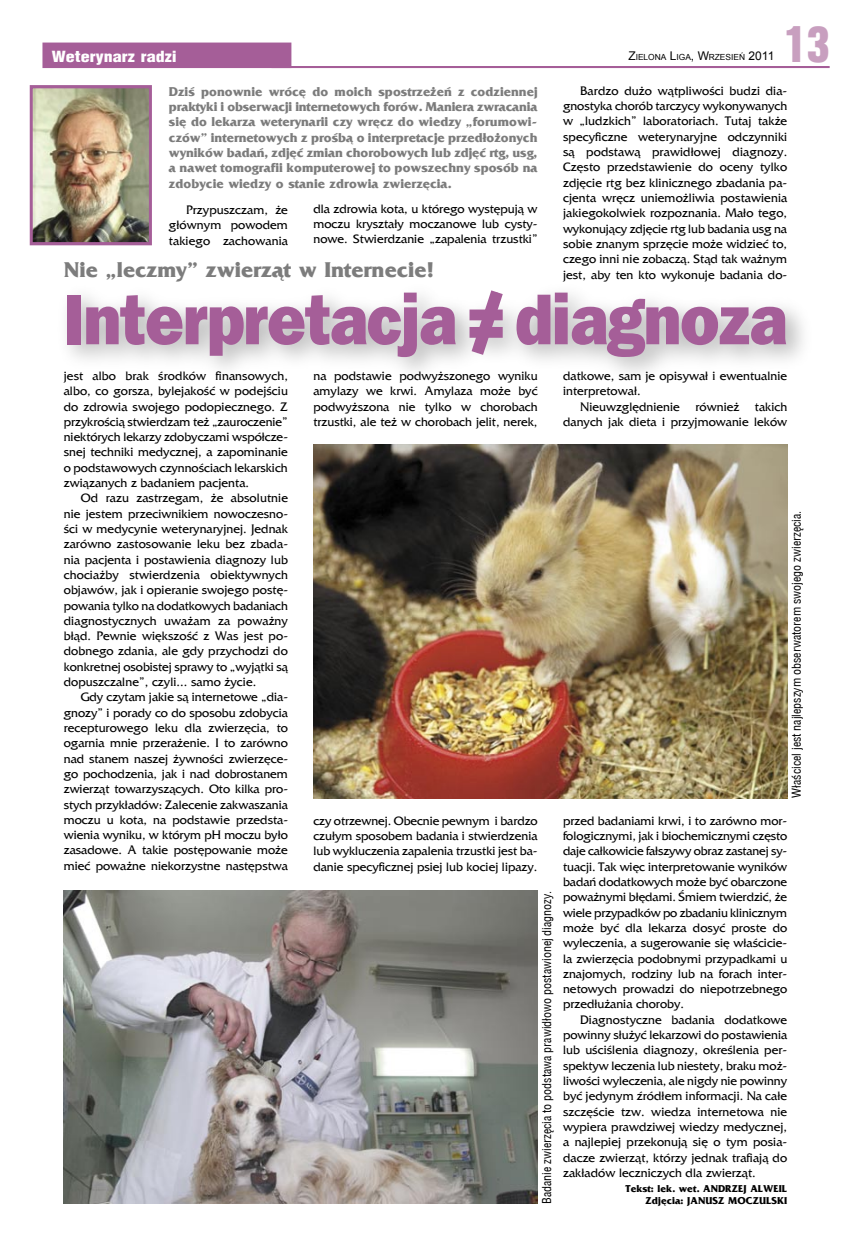
<style>
.page{position:relative;width:851px;height:1255px;background:#fff}
.page>*{position:absolute;margin:0;border:0;box-sizing:border-box;transform-origin:0 0}
.t1{font:800 72px "Frankfurt Gothic";letter-spacing:-.015em;color:#a55e98;scale:.9 1}
.t2{font:45px "Switzerland Inserat";color:#c89fbf}
.t3{font:700 22.5px "France";color:#7c7c7c}
.t4{font:900 15px "Switzerland Cond";color:#fff;scale:1.2 1}
.t5{font:700 13.5px/15.3px "France";color:#7c7c7c;text-align:justify}
.t6{font:12.75px/15.3px "France";letter-spacing:.005em;color:#000;text-align:justify}
.t7{font:12px "Switzerland Condensed";color:#000}
.t8{font:700 10.5px/12.6px "France";letter-spacing:.005em;color:#000;text-align:right}
.t9{font:8.4px "Arial";color:#000}
.s1{font-size:12px}
</style>
<div class="page">
<div style="left:43px;top:43px;width:247px;height:24px;background:#a55e98"></div>
<div style="left:42px;top:43px;width:249px;height:25px;border:2px solid #a55e98"></div>
<div style="left:271px;top:66px;width:558px;height:2px;border:2px solid #a55e98"></div>
<img style="left:34px;top:89px;width:114px;height:152px">
<div style="left:30px;top:85px;width:122px;height:160px;border:3px solid #a55e98"></div>
<div style="left:53px;top:279px;width:762px;height:109px;background:#000;opacity:.3"></div>
<svg style="left:462px;top:279px;width:50px;height:89px"></svg>
<img style="left:64px;top:890px;width:473px;height:313px">
<img style="left:313px;top:444px;width:474px;height:354px">
<p class="t4" style="left:52px;top:47px;width:106px">Weterynarz radzi</p>
<p class="t9" style="left:628px;top:51px;width:147px"><span class="s1">Z</span>IELONA <span class="s1">L</span>IGA<span class="s1">, W</span>RZESIEŃ <span class="s1">2011</span></p>
<h2 class="t2" style="left:784px;top:16px;width:46px">13</h2>
<p class="t5" style="left:169px;top:83px;width:370px">Dziś ponownie wrócę do moich spostrzeżeń z codziennej praktyki i obserwacji internetowych forów. Maniera zwracania się do lekarza weterynarii czy wręcz do wiedzy „forumowi&shy;czów” internetowych z prośbą o interpretacje przedłożonych wyników badań, zdjęć zmian chorobowych lub zdjęć rtg, usg, a nawet tomografii komputerowej to powszechny sposób na zdobycie wiedzy o stanie zdrowia zwierzęcia.</p>
<p class="t6" style="left:169px;top:202px;width:120px;text-indent:17px">Przypuszczam, że głównym powodem takiego zachowania</p>
<p class="t6" style="left:313px;top:201px;width:226px">dla zdrowia kota, u którego występują w moczu kryształy moczanowe lub cysty&shy;nowe. Stwierdzanie „zapalenia trzustki”</p>
<h3 class="t3" style="left:64px;top:257px;width:372px">Nie „leczmy” zwierząt w Internecie!</h3>
<p class="t6" style="left:563px;top:83px;width:226px;text-indent:17px">Bardzo dużo wątpliwości budzi dia&shy;gnostyka chorób tarczycy wykonywanych w „ludzkich” laboratoriach. Tutaj także specyficzne weterynaryjne odczynniki są podstawą prawidłowej diagnozy.<br>Często przedstawienie do oceny tylko zdjęcie rtg bez klinicznego zbadania pa&shy;cjenta wręcz uniemożliwia postawienia jakiegokolwiek rozpoznania. Mało tego, wykonujący zdjęcie rtg lub badania usg na sobie znanym sprzęcie może widzieć to, czego inni nie zobaczą. Stąd tak ważnym jest, aby ten kto wykonuje badania do-</p>
<h1 class="t1" style="left:64px;top:276px;width:805px">Interpretacja = diagnoza</h1>
<p class="t6" style="left:64px;top:368px;width:226px">jest albo brak środków finansowych, albo, co gorsza, bylejakość w podejściu do zdrowia swojego podopiecznego. Z przykrością stwierdzam też „zauroczenie” niektórych lekarzy zdobyczami współcze&shy;snej techniki medycznej, a zapominanie o podstawowych czynnościach lekarskich związanych z badaniem pacjenta.</p>
<p class="t6" style="left:64px;top:490px;width:226px;text-indent:17px">Od razu zastrzegam, że absolutnie nie jestem przeciwnikiem nowoczesno&shy;ści w medycynie weterynaryjnej. Jednak zarówno zastosowanie leku bez zbada&shy;nia pacjenta i postawienia diagnozy lub chociażby stwierdzenia obiektywnych objawów, jak i opieranie swojego postę&shy;powania tylko na dodatkowych badaniach diagnostycznych uważam za poważny błąd. Pewnie większość z Was jest po&shy;dobnego zdania, ale gdy przychodzi do konkretnej osobistej sprawy to „wyjątki są dopuszczalne”, czyli... samo życie.</p>
<p class="t6" style="left:64px;top:689px;width:226px;text-indent:17px">Gdy czytam jakie są internetowe „dia&shy;gnozy” i porady co do sposobu zdobycia recepturowego leku dla zwierzęcia, to ogarnia mnie przerażenie. I to zarówno nad stanem naszej żywności zwierzęce&shy;go pochodzenia, jak i nad dobrostanem zwierząt towarzyszących. Oto kilka pro&shy;stych przykładów: Zalecenie zakwaszania moczu u kota, na podstawie przedsta&shy;wienia wyniku, w którym pH moczu było zasadowe. A takie postępowanie może mieć poważne niekorzystne następstwa</p>
<p class="t6" style="left:313px;top:368px;width:226px">na podstawie podwyższonego wyniku amylazy we krwi. Amylaza może być podwyższona nie tylko w chorobach trzustki, ale też w chorobach jelit, nerek,</p>
<p class="t6" style="left:563px;top:368px;width:226px">datkowe, sam je opisywał i ewentualnie interpretował.</p>
<p class="t6" style="left:563px;top:399px;width:226px;text-align:right">Nieuwzględnienie również takich danych jak dieta i przyjmowanie leków</p>
<p class="t7" style="left:789px;top:797px;width:289px;rotate:-90deg">Właścicel jest najlepszym obserwatorem swojego zwierzęcia.</p>
<p class="t6" style="left:313px;top:813px;width:226px">czy otrzewnej. Obecnie pewnym i bardzo czułym sposobem badania i stwierdzenia lub wykluczenia zapalenia trzustki jest ba&shy;danie specyficznej psiej lub kociej lipazy.</p>
<p class="t6" style="left:563px;top:813px;width:226px">przed badaniami krwi, i to zarówno mor&shy;fologicznymi, jak i biochemicznymi często daje całkowicie fałszywy obraz zastanej sy&shy;tuacji. Tak więc interpretowanie wyników badań dodatkowych może być obarczone poważnymi błędami. Śmiem twierdzić, że wiele przypadków po zbadaniu klinicznym może być dla lekarza dosyć proste do wyleczenia, a sugerowanie się właścicie&shy;la zwierzęcia podobnymi przypadkami u znajomych, rodziny lub na forach inter&shy;netowych prowadzi do niepotrzebnego przedłużania choroby.</p>
<p class="t6" style="left:563px;top:1011px;width:226px;text-indent:17px">Diagnostyczne badania dodatkowe powinny służyć lekarzowi do postawienia lub uściślenia diagnozy, określenia per&shy;spektyw leczenia lub niestety, braku moż&shy;liwości wyleczenia, ale nigdy nie powinny być jedynym źródłem informacji. Na całe szczęście tzw. wiedza internetowa nie wypiera prawdziwej wiedzy medycznej, a najlepiej przekonują się o tym posia&shy;dacze zwierząt, którzy jednak trafiają do zakładów leczniczych dla zwierząt.</p>
<p class="t8" style="left:625px;top:1181px;width:163px">Tekst: lek. wet. ANDRZEJ ALWEIL<br>Zdjęcia: JANUSZ MOCZULSKI</p>
<p class="t7" style="left:539px;top:1203px;width:315px;rotate:-90deg">Badanie zwierzęcia to podstawa prawidłowo postawionej diagnozy.</p>
</div>
